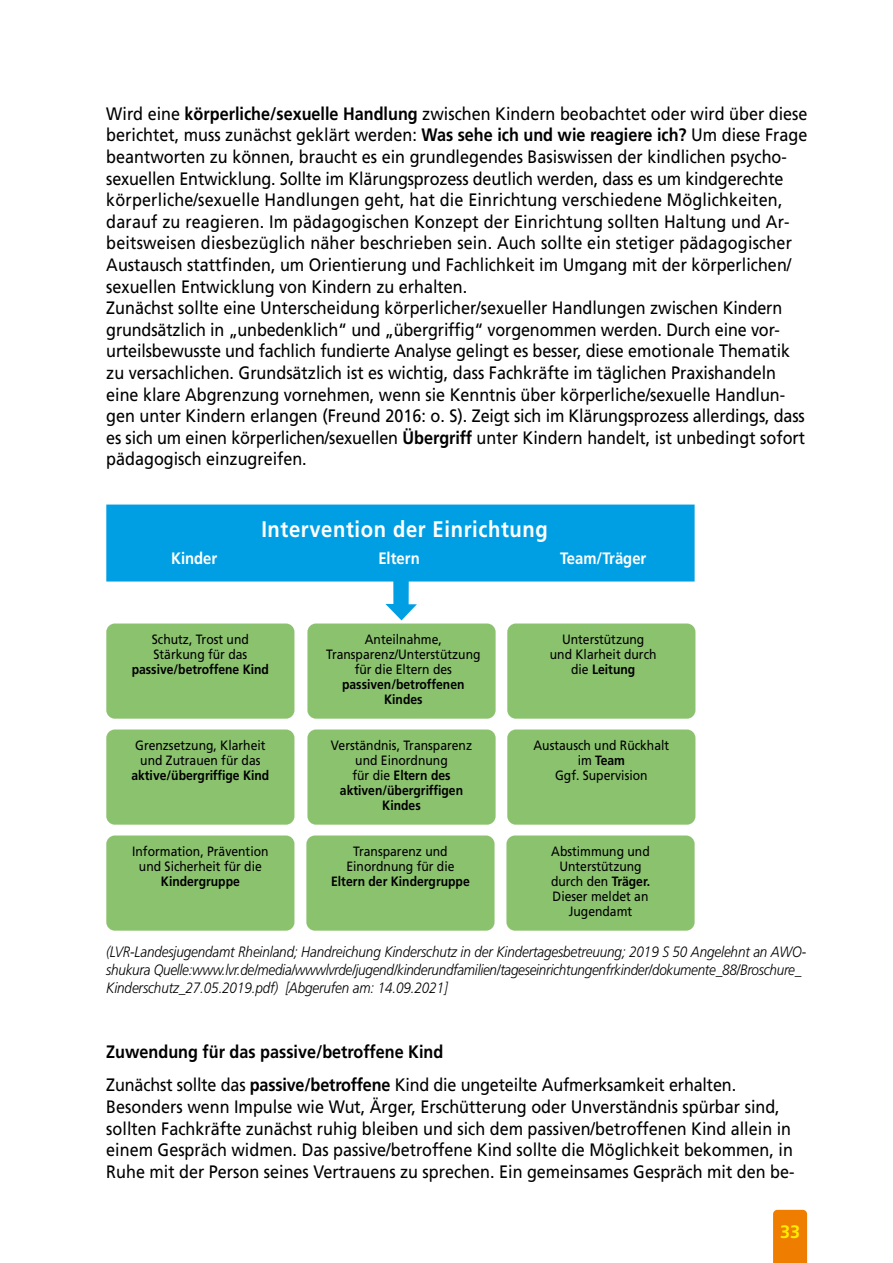
<style>
.page{position:relative;width:893px;height:1263px;background:#fff}
.page>*{position:absolute;margin:0;border:0;box-sizing:border-box;transform-origin:0 0}
.t1{font:700 22.5px "Frutiger LT Pro";letter-spacing:.03em;color:#fff;scale:.9 1}
.t2{font:18px/21.6px "Frutiger LT Pro";color:#000;scale:.9 1}
.t3{font:700 18px "Frutiger LT Pro";color:#ffed00}
.t4{font:700 16.5px "Frutiger LT Pro";color:#fff;scale:.9 1}
.t5{font:italic 300 15px/18px "Frutiger LT Pro";letter-spacing:-.01em;color:#000;scale:.9 1}
.t6{font:13.5px/15px "Frutiger LT Pro";color:#000;text-align:center;scale:.9 1}
.t7{font:700 13.5px/15px "Frutiger LT Pro";color:#000;text-align:center;scale:.9 1}
.s1{font-weight:700}
</style>
<div class="page">
<div style="left:773px;top:1210px;width:34px;height:53px;background:#ef7d00"></div>
<svg style="left:106px;top:504px;width:589px;height:116px;fill:#009fe3"></svg>
<div style="left:106px;top:623px;width:188px;height:96px;background:#8bc26e;border-radius:9px"></div>
<div style="left:106px;top:729px;width:188px;height:96px;background:#8bc26e;border-radius:9px"></div>
<div style="left:106px;top:835px;width:188px;height:96px;background:#8bc26e;border-radius:9px"></div>
<div style="left:306px;top:835px;width:189px;height:96px;background:#8bc26e;border-radius:9px"></div>
<div style="left:506px;top:835px;width:189px;height:96px;background:#8bc26e;border-radius:9px"></div>
<div style="left:307px;top:729px;width:189px;height:96px;background:#8bc26e;border-radius:9px"></div>
<div style="left:507px;top:729px;width:188px;height:96px;background:#8bc26e;border-radius:9px"></div>
<div style="left:307px;top:623px;width:189px;height:96px;background:#8bc26e;border-radius:9px"></div>
<div style="left:507px;top:623px;width:188px;height:96px;background:#8bc26e;border-radius:9px"></div>
<p class="t2" style="left:106px;top:103px;width:781px">Wird eine <span class="s1">körperliche/sexuelle Handlung</span> zwischen Kindern beobachtet oder wird über diese berichtet, muss zunächst geklärt werden: <span class="s1">Was sehe ich und wie reagiere ich?</span> Um diese Frage beantworten zu können, braucht es ein grundlegendes Basiswissen der kindlichen psycho&shy;sexuellen Entwicklung. Sollte im Klärungsprozess deutlich werden, dass es um kindgerechte körperliche/sexuelle Handlungen geht, hat die Einrichtung verschiedene Möglichkeiten, darauf zu reagieren. Im pädagogischen Konzept der Einrichtung sollten Haltung und Ar&shy;beitsweisen diesbezüglich näher beschrieben sein. Auch sollte ein stetiger pädagogischer Austausch stattfinden, um Orientierung und Fachlichkeit im Umgang mit der körperlichen/ sexuellen Entwicklung von Kindern zu erhalten.<br>Zunächst sollte eine Unterscheidung körperlicher/sexueller Handlungen zwischen Kindern grundsätzlich in „unbedenklich“ und „übergriffig“ vorgenommen werden. Durch eine vor&shy;urteilsbewusste und fachlich fundierte Analyse gelingt es besser, diese emotionale Thematik zu versachlichen. Grundsätzlich ist es wichtig, dass Fachkräfte im täglichen Praxishandeln eine klare Abgrenzung vornehmen, wenn sie Kenntnis über körperliche/sexuelle Handlun&shy;gen unter Kindern erlangen (Freund 2016: o. S). Zeigt sich im Klärungsprozess allerdings, dass es sich um einen körperlichen/sexuellen <span class="s1">Übergriff</span> unter Kindern handelt, ist unbedingt sofort pädagogisch einzugreifen.</p>
<p class="t1" style="left:261px;top:516px;width:320px">Intervention der Einrichtung</p>
<p class="t4" style="left:171px;top:549px;width:53px">Kinder</p>
<p class="t4" style="left:378px;top:549px;width:48px">Eltern</p>
<p class="t4" style="left:560px;top:549px;width:97px">Team/Träger</p>
<p class="t6" style="left:152px;top:632px;width:109px;text-align:left">Schutz, Trost und<br>Stärkung für das</p>
<p class="t7" style="left:132px;top:662px;width:154px">passive/betroffene Kind</p>
<p class="t6" style="left:135px;top:738px;width:146px">Grenzsetzung, Klarheit und Zutrauen für das</p>
<p class="t7" style="left:131px;top:768px;width:155px">aktive/übergriffige Kind</p>
<p class="t6" style="left:132px;top:844px;width:153px">Information, Prävention und Sicherheit für die</p>
<p class="t7" style="left:161px;top:874px;width:89px">Kindergruppe</p>
<p class="t6" style="left:326px;top:632px;width:173px">Anteilnahme,<br>Transparenz/Unterstützung für die Eltern des</p>
<p class="t7" style="left:342px;top:677px;width:138px">passiven/betroffenen<br>Kindes</p>
<p class="t6" style="left:550px;top:632px;width:120px">Unterstützung und Klarheit durch die <span class="s1">Leitung</span></p>
<p class="t6" style="left:331px;top:738px;width:158px">Verständnis, Transparenz und Einordnung<br>für die <span class="s1">Eltern des aktiven/übergriffigen<br>Kindes</span></p>
<p class="t6" style="left:533px;top:738px;width:152px">Austausch und Rückhalt im <span class="s1">Team<br></span>Ggf. Supervision</p>
<p class="t6" style="left:346px;top:844px;width:122px">Transparenz und<br>Einordnung für die</p>
<p class="t7" style="left:331px;top:874px;width:156px">Eltern der Kindergruppe</p>
<p class="t6" style="left:551px;top:844px;width:112px">Abstimmung und<br>Unterstützung durch den <span class="s1">Träger.<br></span>Dieser meldet an<br>Jugendamt</p>
<p class="t5" style="left:106px;top:943px;width:779px">(LVR-Landesjugendamt Rheinland; Handreichung Kinderschutz in der Kindertagesbetreuung; 2019 S 50 Angelehnt an AWO&shy;shukura Quelle:www.lvr.de/media/wwwlvrde/jugend/kinderundfamilien/tageseinrichtungenfrkinder/dokumente_88/Broschure_<br>Kinderschutz_27.05.2019.pdf) [Abgerufen am: 14.09.2021]</p>
<p class="t2" style="left:106px;top:1035px;width:701px;line-height:33.6px"><span class="s1">Zuwendung für das passive/betroffene Kind<br></span>Zunächst sollte das <span class="s1">passive/betroffene</span> Kind die ungeteilte Aufmerksamkeit erhalten.</p>
<p class="t2" style="left:106px;top:1096px;width:766px">Besonders wenn Impulse wie Wut, Ärger, Erschütterung oder Unverständnis spürbar sind, sollten Fachkräfte zunächst ruhig bleiben und sich dem passiven/betroffenen Kind allein in einem Gespräch widmen. Das passive/betroffene Kind sollte die Möglichkeit bekommen, in Ruhe mit der Person seines Vertrauens zu sprechen. Ein gemeinsames Gespräch mit den be-</p>
<p class="t3" style="left:780px;top:1221px;width:22px">33</p>
</div>
